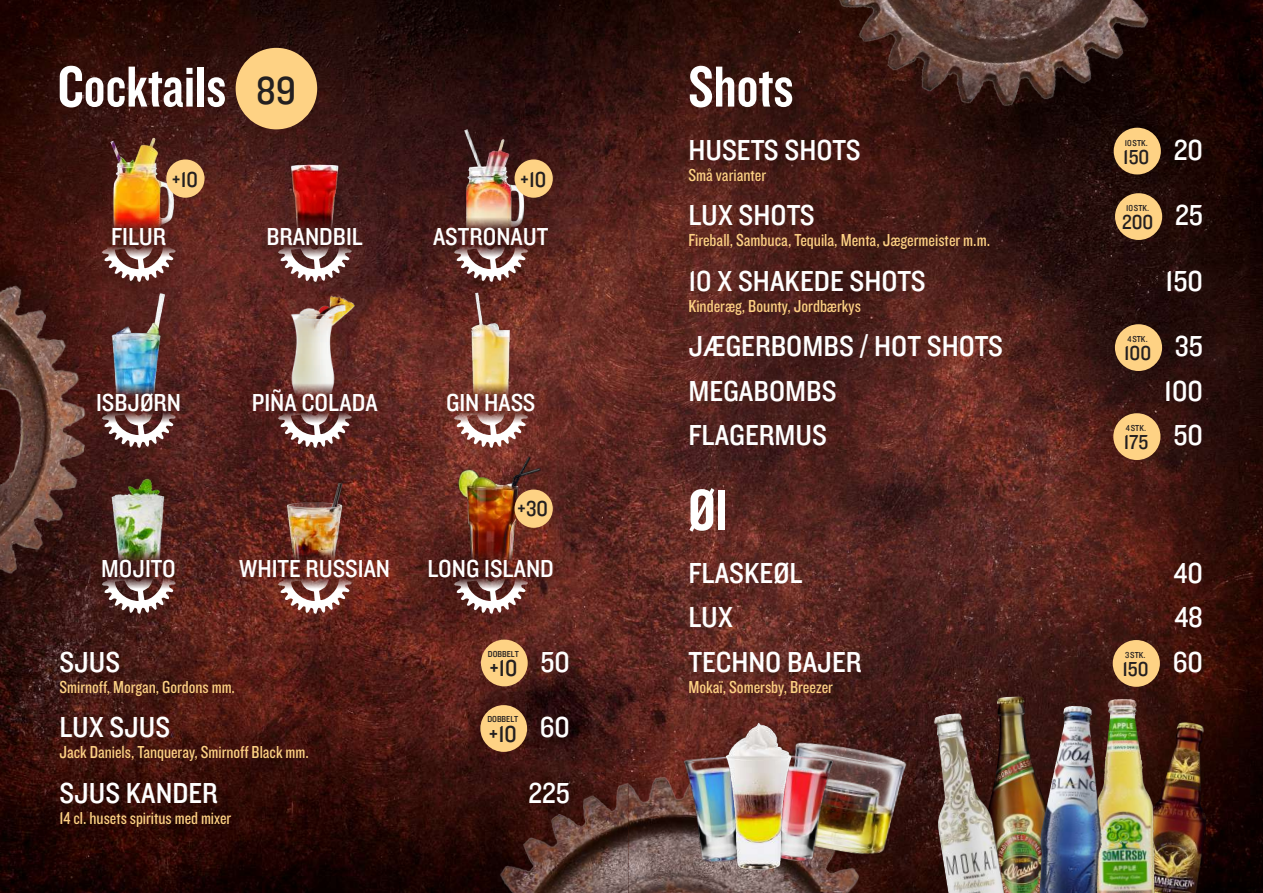
<style>
.page{position:relative;width:1263px;height:893px;background:#fff}
.page>*{position:absolute;margin:0;border:0;box-sizing:border-box;transform-origin:0 0}
.t1{font:60px "Knockout HTF49 Liteweight";color:#fff}
.t2{font:30px "Knockout HTF30 Junior Welterwt";color:#fff}
.t3{font:25.5px "Knockout HTF30 Junior Welterwt";color:#fff}
.t4{font:24px "Knockout HTF30 Junior Welterwt";color:#231f20}
.t5{font:22.5px "Knockout HTF30 Junior Welterwt";color:#231f20}
.t6{font:21px "Knockout HTF30 Junior Welterwt";color:#231f20}
.t7{font:18px "Knockout HTF29 Junior Liteweight";color:#fed284}
.t8{font:9px "Knockout HTF30 Junior Welterwt";color:#231f20}
.s1{font-family:"Knockout HTF30 Junior Welterwt";font-size:40.5px;color:#231f20}
</style>
<div class="page">
<img style="left:0;top:0;width:1263px;height:893px">
<img style="left:466px;top:769px;width:163px;height:124px">
<img style="left:0;top:254px;width:90px;height:379px">
<div style="left:236px;top:48px;width:81px;height:81px;background:#fed284;border-radius:50%"></div>
<svg style="left:101px;top:210px;width:75px;height:72px"></svg>
<img style="left:109px;top:135px;width:67px;height:100px">
<svg style="left:101px;top:375px;width:75px;height:73px"></svg>
<img style="left:105px;top:291px;width:62px;height:110px">
<svg style="left:101px;top:541px;width:75px;height:73px"></svg>
<img style="left:102px;top:472px;width:73px;height:95px">
<svg style="left:277px;top:210px;width:75px;height:72px"></svg>
<img style="left:288px;top:162px;width:53px;height:73px">
<svg style="left:277px;top:375px;width:75px;height:73px"></svg>
<img style="left:285px;top:290px;width:74px;height:111px">
<svg style="left:277px;top:541px;width:75px;height:73px"></svg>
<img style="left:284px;top:480px;width:62px;height:87px">
<svg style="left:453px;top:210px;width:75px;height:72px"></svg>
<img style="left:461px;top:126px;width:66px;height:109px">
<svg style="left:453px;top:375px;width:75px;height:73px"></svg>
<img style="left:469px;top:290px;width:44px;height:111px">
<svg style="left:453px;top:541px;width:75px;height:73px"></svg>
<img style="left:457px;top:456px;width:85px;height:111px">
<div style="left:481px;top:640px;width:47px;height:46px;background:#fed284;border-radius:50%"></div>
<div style="left:480px;top:705px;width:47px;height:47px;background:#fed284;border-radius:50%"></div>
<div style="left:166px;top:159px;width:39px;height:39px;background:#fed284;border-radius:50%"></div>
<div style="left:514px;top:159px;width:39px;height:39px;background:#fed284;border-radius:50%"></div>
<div style="left:514px;top:490px;width:39px;height:38px;background:#fed284;border-radius:50%"></div>
<img style="left:825px;top:0;width:338px;height:119px">
<img style="left:628px;top:772px;width:272px;height:121px">
<img style="left:794px;top:735px;width:117px;height:129px">
<img style="left:679px;top:751px;width:160px;height:116px">
<img style="left:723px;top:716px;width:71px;height:157px">
<img style="left:987px;top:696px;width:65px;height:197px">
<svg style="left:1178px;top:722px;width:7px;height:2px"></svg>
<img style="left:1104px;top:699px;width:18px;height:68px">
<img style="left:934px;top:713px;width:70px;height:180px">
<img style="left:1056px;top:706px;width:14px;height:55px">
<div style="left:1114px;top:128px;width:47px;height:46px;background:#fed284;border-radius:50%"></div>
<div style="left:1115px;top:193px;width:47px;height:47px;background:#fed284;border-radius:50%"></div>
<div style="left:1115px;top:324px;width:47px;height:47px;background:#fed284;border-radius:50%"></div>
<div style="left:1113px;top:413px;width:47px;height:47px;background:#fed284;border-radius:50%"></div>
<div style="left:1113px;top:640px;width:47px;height:47px;background:#fed284;border-radius:50%"></div>
<h1 class="t1" style="left:58px;top:56px;width:240px">Cocktails <span class="s1">89</span></h1>
<p class="t5" style="left:172px;top:168px;width:28px">+10</p>
<p class="t5" style="left:520px;top:168px;width:28px">+10</p>
<h3 class="t3" style="left:111px;top:223px;width:57px">FILUR</h3>
<h3 class="t3" style="left:266px;top:223px;width:98px">BRANDBIL</h3>
<h3 class="t3" style="left:433px;top:223px;width:117px">ASTRONAUT</h3>
<h3 class="t3" style="left:96px;top:389px;width:87px">ISBJØRN</h3>
<h3 class="t3" style="left:252px;top:389px;width:127px">PIÑA COLADA</h3>
<h3 class="t3" style="left:446px;top:389px;width:91px">GIN HASS</h3>
<p class="t5" style="left:517px;top:497px;width:32px">+30</p>
<h3 class="t3" style="left:101px;top:555px;width:76px">MOJITO</h3>
<h3 class="t3" style="left:239px;top:555px;width:152px">WHITE RUSSIAN</h3>
<h3 class="t3" style="left:427px;top:555px;width:128px">LONG ISLAND</h3>
<p class="t8" style="left:488px;top:649px;width:32px">DOBBELT</p>
<h3 class="t4" style="left:489px;top:656px;width:29px">+10</h3>
<p class="t8" style="left:487px;top:714px;width:32px">DOBBELT</p>
<h3 class="t4" style="left:489px;top:721px;width:29px">+10</h3>
<h2 class="t2" style="left:60px;top:646px;width:62px">SJUS</h2>
<h2 class="t2" style="left:540px;top:646px;width:31px">50</h2>
<p class="t7" style="left:60px;top:677px;width:177px">Smirnoff, Morgan, Gordons mm.</p>
<h2 class="t2" style="left:60px;top:711px;width:112px">LUX SJUS</h2>
<h2 class="t2" style="left:540px;top:711px;width:31px">60</h2>
<p class="t7" style="left:60px;top:743px;width:251px">Jack Daniels, Tanqueray, Smirnoff Black mm.</p>
<h2 class="t2" style="left:60px;top:777px;width:160px">SJUS KANDER</h2>
<h2 class="t2" style="left:528px;top:777px;width:43px">225</h2>
<p class="t7" style="left:60px;top:808px;width:173px">14 cl. husets spiritus med mixer</p>
<h1 class="t1" style="left:688px;top:56px;width:107px">Shots</h1>
<h2 class="t2" style="left:688px;top:134px;width:174px">HUSETS SHOTS</h2>
<h2 class="t2" style="left:1174px;top:134px;width:31px">20</h2>
<p class="t7" style="left:688px;top:165px;width:79px">Små varianter</p>
<h2 class="t2" style="left:688px;top:200px;width:128px">LUX SHOTS</h2>
<h2 class="t2" style="left:1175px;top:200px;width:29px">25</h2>
<p class="t7" style="left:688px;top:231px;width:303px">Fireball, Sambuca, Tequila, Menta, Jægermeister m.m.</p>
<h2 class="t2" style="left:688px;top:265px;width:239px">10 X SHAKEDE SHOTS</h2>
<h2 class="t2" style="left:1165px;top:265px;width:39px">150</h2>
<p class="t7" style="left:688px;top:296px;width:174px">Kinderæg, Bounty, Jordbærkys</p>
<h2 class="t2" style="left:688px;top:331px;width:316px">JÆGERBOMBS / HOT SHOTS</h2>
<h2 class="t2" style="left:1175px;top:331px;width:29px">35</h2>
<h2 class="t2" style="left:688px;top:375px;width:150px">MEGABOMBS</h2>
<h2 class="t2" style="left:1164px;top:375px;width:40px">100</h2>
<h2 class="t2" style="left:688px;top:420px;width:140px">FLAGERMUS</h2>
<h2 class="t2" style="left:1173px;top:420px;width:31px">50</h2>
<p class="t8" style="left:1125px;top:138px;width:25px">10 STK.</p>
<p class="t6" style="left:1123px;top:146px;width:28px">150</p>
<p class="t8" style="left:1126px;top:203px;width:25px">10 STK.</p>
<p class="t6" style="left:1122px;top:211px;width:33px">200</p>
<p class="t8" style="left:1127px;top:334px;width:22px">4 STK.</p>
<p class="t6" style="left:1124px;top:342px;width:29px">100</p>
<p class="t8" style="left:1126px;top:423px;width:22px">4 STK.</p>
<p class="t6" style="left:1124px;top:431px;width:26px">175</p>
<h1 class="t1" style="left:688px;top:479px;width:40px">Øl</h1>
<h2 class="t2" style="left:688px;top:557px;width:116px">FLASKEØL</h2>
<h2 class="t2" style="left:1174px;top:557px;width:30px">40</h2>
<h2 class="t2" style="left:688px;top:602px;width:46px">LUX</h2>
<h2 class="t2" style="left:1175px;top:602px;width:30px">48</h2>
<h2 class="t2" style="left:688px;top:646px;width:175px">TECHNO BAJER</h2>
<h2 class="t2" style="left:1173px;top:646px;width:32px">60</h2>
<p class="t7" style="left:688px;top:678px;width:146px">Mokaï, Somersby, Breezer</p>
<p class="t8" style="left:1125px;top:650px;width:22px">3 STK.</p>
<p class="t6" style="left:1122px;top:658px;width:28px">150</p>
</div>
